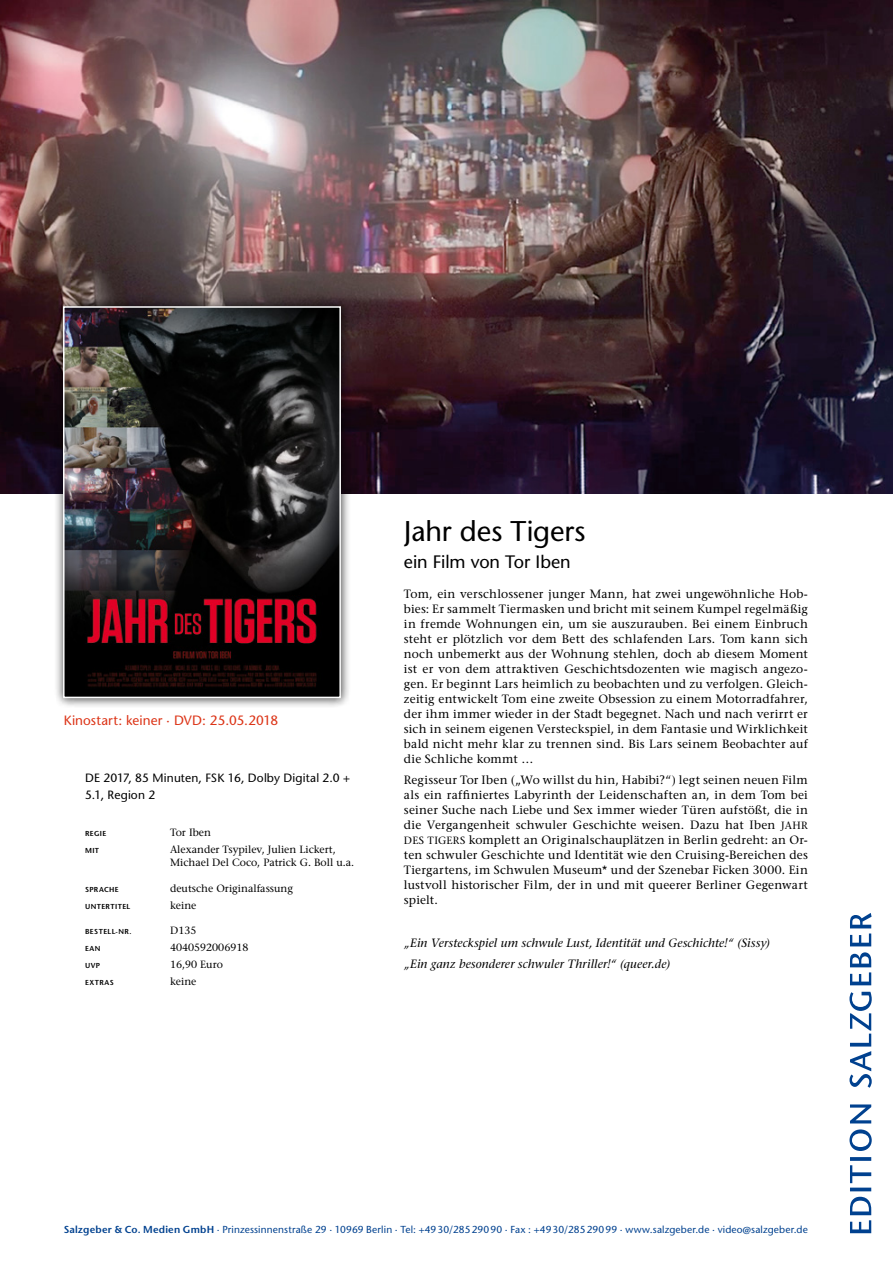
<style>
.page{position:relative;width:893px;height:1263px;background:#fff}
.page>*{position:absolute;margin:0;border:0;box-sizing:border-box;transform-origin:0 0}
.t1{font:28.5px "Stone Sans";letter-spacing:-.005em;color:#000}
.t2{font:18px "Stone Sans";letter-spacing:-.005em;color:#000}
.t3{font:13.5px "Stone Sans";letter-spacing:.005em;color:#dc3417}
.t4{font:500 12px/15px "Stone Serif Std";letter-spacing:.02em;color:#000;text-align:justify}
.t5{font:italic 500 12px/21.5px "Stone Serif Std";letter-spacing:.005em;color:#000}
.t6{font:12px/17px "Stone Sans";letter-spacing:.01em;color:#000}
.t7{font:500 10.5px/12.8px "Stone Serif Std";color:#000}
.t8{font:10.2px "Stone Sans";letter-spacing:.015em;color:#00418f}
.t9{font:600 7.2px "Stone Sans";letter-spacing:.055em;color:#000}
.s1{font-size:10.5px}
.s2{font-weight:600}
</style>
<div class="page">
<img style="left:0;top:0;width:893px;height:493px">
<div style="left:53px;top:296px;width:298px;height:412px;background:#000;opacity:.75"></div>
<img style="left:66px;top:309px;width:272px;height:386px">
<div style="left:63px;top:306px;width:278px;height:392px;border:2px solid #fff"></div>
<svg style="left:849px;top:913px;width:23px;height:320px"></svg>
<p class="t3" style="left:64px;top:712px;width:216px">Kinostart: keiner · DVD: 25.05.2018</p>
<p class="t6" style="left:85px;top:770px;width:267px">DE 2017, 85 Minuten, FSK 16, Dolby Digital 2.0 +<br>5.1, Region 2</p>
<p class="t9" style="left:85px;top:829px;width:23px">REGIE</p>
<p class="t7" style="left:170px;top:826px;width:42px">Tor Iben</p>
<p class="t9" style="left:85px;top:846px;width:16px">MIT</p>
<p class="t7" style="left:170px;top:843px;width:186px">Alexander Tsypilev, Julien Lickert,<br>Michael Del Coco, Patrick G. Boll u.a.</p>
<p class="t9" style="left:85px;top:885px;width:35px">SPRACHE</p>
<p class="t7" style="left:170px;top:882px;width:125px">deutsche Originalfassung</p>
<p class="t9" style="left:85px;top:902px;width:47px">UNTERTITEL</p>
<p class="t7" style="left:170px;top:899px;width:28px">keine</p>
<p class="t9" style="left:85px;top:927px;width:48px">BESTELL-NR.</p>
<p class="t7" style="left:170px;top:924px;width:28px">D135</p>
<p class="t9" style="left:85px;top:944px;width:17px">EAN</p>
<p class="t7" style="left:170px;top:941px;width:80px">4040592006918</p>
<p class="t9" style="left:85px;top:961px;width:17px">UVP</p>
<p class="t7" style="left:170px;top:958px;width:54px">16,90 Euro</p>
<p class="t9" style="left:85px;top:978px;width:30px">EXTRAS</p>
<p class="t7" style="left:170px;top:975px;width:28px">keine</p>
<h1 class="t1" style="left:404px;top:514px;width:183px">Jahr des Tigers</h1>
<h2 class="t2" style="left:404px;top:551px;width:168px">ein Film von Tor Iben</h2>
<p class="t4" style="left:404px;top:586px;width:405px">Tom, ein verschlossener junger Mann, hat zwei ungewöhnliche Hob&shy;bies: Er sammelt Tiermasken und bricht mit seinem Kumpel regelmäßig in fremde Wohnungen ein, um sie auszurauben. Bei einem Einbruch steht er plötzlich vor dem Bett des schlafenden Lars. Tom kann sich noch unbemerkt aus der Wohnung stehlen, doch ab diesem Moment ist er von dem attraktiven Geschichtsdozenten wie magisch angezo&shy;gen. Er beginnt Lars heimlich zu beobachten und zu verfolgen. Gleich&shy;zeitig entwickelt Tom eine zweite Obsession zu einem Motorradfahrer, der ihm immer wieder in der Stadt begegnet. Nach und nach verirrt er sich in seinem eigenen Versteckspiel, in dem Fantasie und Wirklichkeit bald nicht mehr klar zu trennen sind. Bis Lars seinem Beobachter auf die Schliche kommt …</p>
<p class="t4" style="left:404px;top:772px;width:405px">Regisseur Tor Iben („Wo willst du hin, Habibi?“) legt seinen neuen Film als ein raffiniertes Labyrinth der Leidenschaften an, in dem Tom bei seiner Suche nach Liebe und Sex immer wieder Türen aufstößt, die in die Vergangenheit schwuler Geschichte weisen. Dazu hat Iben <span class="s1">JAHR DES TIGERS</span> komplett an Originalschauplätzen in Berlin gedreht: an Or&shy;ten schwuler Geschichte und Identität wie den Cruising-Bereichen des Tiergartens, im Schwulen Museum* und der Szenebar Ficken 3000. Ein lustvoll historischer Film, der in und mit queerer Berliner Gegenwart spielt.</p>
<p class="t5" style="left:404px;top:932px;width:367px">„Ein Versteckspiel um schwule Lust, Identität und Geschichte!“ (Sissy) „Ein ganz besonderer schwuler Thriller!“ (queer.de)</p>
<p class="t8" style="left:64px;top:1223px;width:746px"><span class="s2">Salzgeber &amp; Co. Medien GmbH</span> · Prinzessinnenstraße 29 · 10969 Berlin · Tel: +4930/28529090 · Fax : +4930/28529099 · www.salzgeber.de · video@salzgeber.de</p>
</div>
